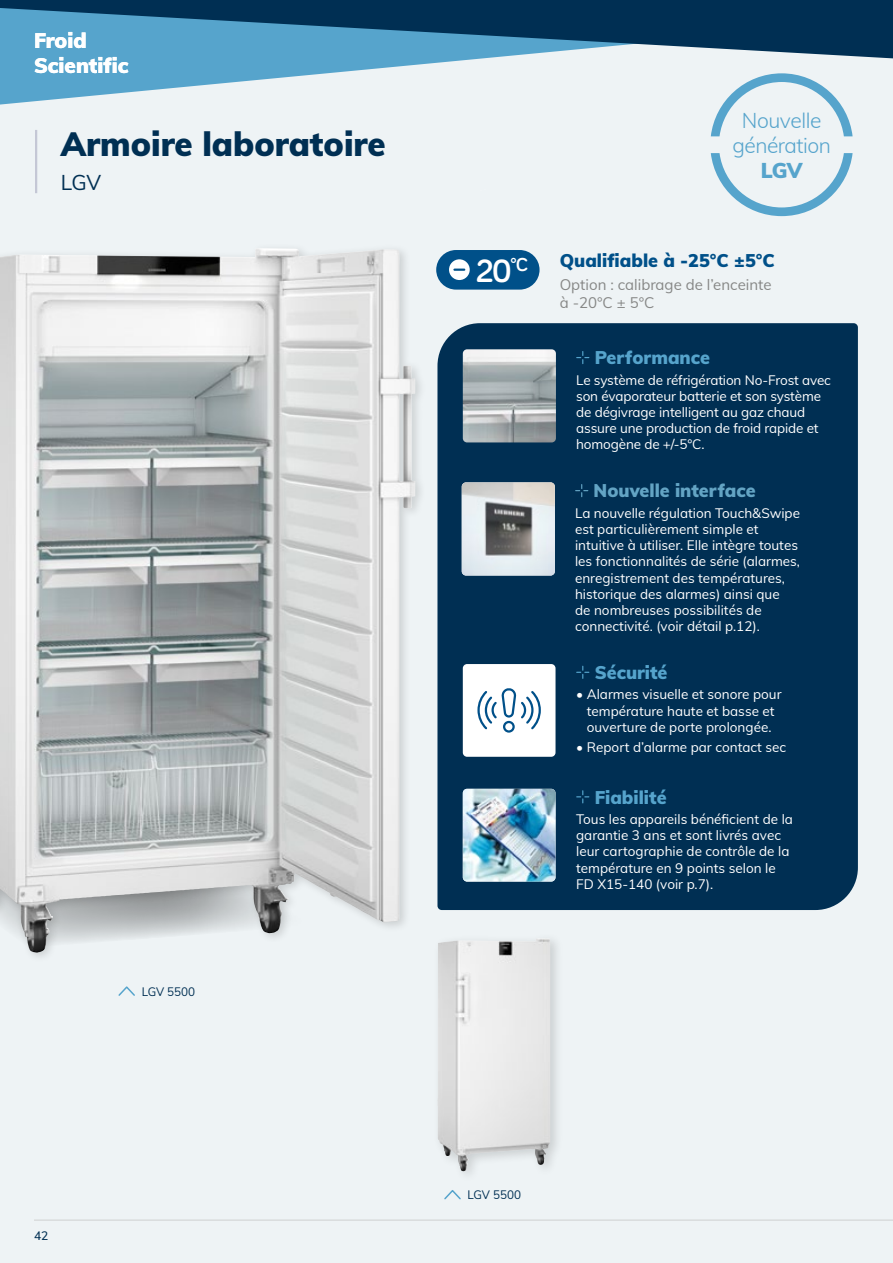
<style>
.page{position:relative;width:893px;height:1263px;background:#eef3f5}
.page>*{position:absolute;margin:0;border:0;box-sizing:border-box;transform-origin:0 0}
.t1{font:900 33px "Muli";color:#002f53}
.t2{font:700 33px "Bariol";color:#fff}
.t3{font:300 21px/25.2px "Muli";letter-spacing:-.02em;color:#56a4cc;text-align:center}
.t4{font:21px "Muli";color:#002f53}
.t5{font:900 21px "Muli";color:#56a4cc}
.t6{font:900 20.7px/24.9px "Muli";color:#fff}
.t7{font:900 18px "Muli";color:#56a4cc}
.t8{font:900 18px "Muli";color:#005089}
.t9{font:900 18px "Muli";color:#63a4c4}
.t10{font:15px/18px "Muli";color:#868786}
.t11{font:13.5px/16.2px "Muli";color:#fff}
.t12{font:12px "Muli";color:#002f53}
.t13{font:500 12px "Muli";color:#002f53}
</style>
<div class="page">
<hr style="left:34px;top:1220px;width:859px;height:1px;background:#cfd0d0">
<svg style="left:0;top:0;width:893px;height:105px"></svg>
<hr style="left:35px;top:130px;width:2px;height:63px;background:#c4c7d5">
<div style="left:0;top:243px;width:427px;height:720px;background:#000;opacity:.15"></div>
<img style="left:0;top:248px;width:268px;height:705px">
<svg style="left:118px;top:986px;width:17px;height:10px"></svg>
<div style="left:437px;top:323px;width:421px;height:587px;background:#002f53"></div>
<svg style="left:577px;top:791px;width:12px;height:12px"></svg>
<img style="left:463px;top:789px;width:92px;height:92px">
<svg style="left:577px;top:351px;width:12px;height:13px"></svg>
<img style="left:463px;top:349px;width:93px;height:93px">
<svg style="left:577px;top:666px;width:12px;height:12px"></svg>
<div style="left:463px;top:664px;width:92px;height:93px;background:#fff;border-radius:4px"></div>
<svg style="left:477px;top:688px;width:64px;height:45px"></svg>
<svg style="left:444px;top:1190px;width:17px;height:10px"></svg>
<div style="left:432px;top:931px;width:132px;height:251px;background:#000;opacity:.15"></div>
<img style="left:437px;top:938px;width:103px;height:233px">
<div style="left:436px;top:250px;width:104px;height:40px;background:#005089;border-radius:20px"></div>
<svg style="left:448px;top:258px;width:23px;height:23px"></svg>
<div style="left:447px;top:257px;width:25px;height:25px;border:2px solid #005089;border-radius:50%"></div>
<svg style="left:454px;top:269px;width:10px;height:2px"></svg>
<svg style="left:711px;top:73px;width:142px;height:63px"></svg>
<svg style="left:711px;top:153px;width:142px;height:63px"></svg>
<svg style="left:576px;top:485px;width:12px;height:12px"></svg>
<img style="left:462px;top:482px;width:93px;height:93px">
<h3 class="t6" style="left:34px;top:27px;width:96px">Froid<br>Scientific</h3>
<h1 class="t1" style="left:61px;top:120px;width:326px">Armoire laboratoire</h1>
<h2 class="t4" style="left:61px;top:167px;width:42px">LGV</h2>
<p class="t13" style="left:34px;top:1227px;width:16px">42</p>
<p class="t12" style="left:142px;top:983px;width:55px">LGV 5500</p>
<h1 class="t2" style="left:476px;top:248px;width:53px">20<sup>°C</sup></h1>
<h2 class="t3" style="left:732px;top:106px;width:100px">Nouvelle génération</h2>
<h2 class="t5" style="left:761px;top:155px;width:43px">LGV</h2>
<h3 class="t8" style="left:560px;top:248px;width:217px">Qualifiable à -25°C ±5°C</h3>
<p class="t10" style="left:560px;top:275px;width:213px">Option : calibrage de l’enceinte à -20°C ± 5°C</p>
<h3 class="t7" style="left:595px;top:345px;width:117px">Performance</h3>
<p class="t11" style="left:576px;top:371px;width:256px">Le système de réfrigération No-Frost avec son évaporateur batterie et son système de dégivrage intelligent au gaz chaud assure une production de froid rapide et homogène de +/-5°C.</p>
<h3 class="t9" style="left:594px;top:478px;width:164px">Nouvelle interface</h3>
<p class="t11" style="left:575px;top:504px;width:226px">La nouvelle régulation Touch&amp;Swipe est particulièrement simple et intuitive à utiliser. Elle intègre toutes les fonctionnalités de série (alarmes, enregistrement des températures, historique des alarmes) ainsi que<br>de nombreuses possibilités de connectivité. (voir détail p.12).</p>
<h3 class="t7" style="left:595px;top:659px;width:74px">Sécurité</h3>
<p class="t11" style="left:576px;top:686px;width:207px;text-align:center">• Alarmes visuelle et sonore pour température haute et basse et ouverture de porte prolongée.</p>
<p class="t11" style="left:576px;top:739px;width:212px">• Report d’alarme par contact sec</p>
<h3 class="t7" style="left:595px;top:784px;width:73px">Fiabilité</h3>
<p class="t11" style="left:576px;top:810px;width:218px">Tous les appareils bénéficient de la garantie 3 ans et sont livrés avec leur cartographie de contrôle de la température en 9 points selon le<br>FD X15-140 (voir p.7).</p>
<p class="t12" style="left:468px;top:1186px;width:55px">LGV 5500</p>
</div>
